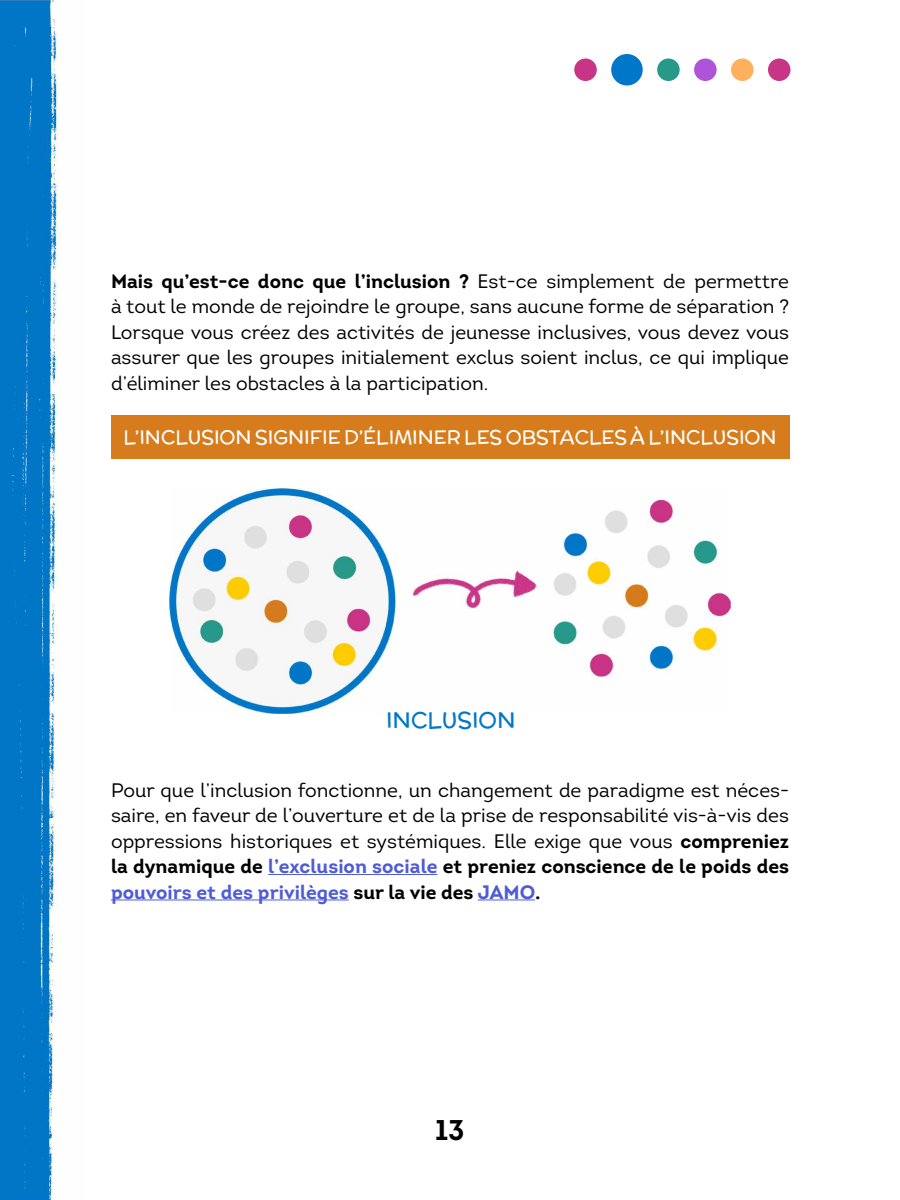
<style>
.page{position:relative;width:900px;height:1200px;background:#fff}
.page>*{position:absolute;margin:0;border:0;box-sizing:border-box;transform-origin:0 0}
.t1{font:700 28.5px "Spcgrh Intro";color:#000}
.t2{font:22.5px "Fncnly Mc Laren";color:#0077c8}
.t3{font:19.5px/25.5px "Pjymxw Intro";color:#000;text-align:justify}
.t4{font:700 19.5px "Spcgrh Intro";color:#000}
.t5{font:19.5px "Fncnly Mc Laren";color:#fff}
.s1{font-family:"Pjymxw Intro";font-weight:400}
.s2{font-family:"Spcgrh Intro";font-weight:700}
.s3{font-family:"Spcgrh Intro";font-weight:700;color:#4f5cd6}
</style>
<div class="page">
<div style="left:694px;top:58px;width:23px;height:23px;background:#af53d8;border-radius:50%"></div>
<div style="left:731px;top:58px;width:23px;height:23px;background:#ffb05c;border-radius:50%"></div>
<div style="left:768px;top:58px;width:22px;height:23px;background:#c83486;border-radius:50%"></div>
<div style="left:657px;top:58px;width:23px;height:23px;background:#279989;border-radius:50%"></div>
<div style="left:574px;top:58px;width:23px;height:23px;background:#c83486;border-radius:50%"></div>
<div style="left:611px;top:54px;width:32px;height:32px;background:#0077c8;border-radius:50%"></div>
<img style="left:0;top:0;width:58px;height:1200px">
<img style="left:170px;top:488px;width:560px;height:226px">
<div style="left:112px;top:415px;width:678px;height:43px;background:#d67c1c"></div>
<hr style="left:268px;top:874px;width:169px;height:1px;background:#4f5cd6">
<hr style="left:111px;top:899px;width:238px;height:1px;background:#4f5cd6">
<hr style="left:478px;top:899px;width:57px;height:1px;background:#4f5cd6">
<h4 class="t4" style="left:111px;top:268px;width:680px">Mais qu’est-ce donc que l’inclusion ? <span class="s1">Est-ce simplement de permettre</span></h4>
<p class="t3" style="left:111px;top:294px;width:680px">à tout le monde de rejoindre le groupe, sans aucune forme de séparation ?<br>Lorsque vous créez des activités de jeunesse inclusives, vous devez vous assurer que les groupes initialement exclus soient inclus, ce qui implique d’éliminer les obstacles à la participation.</p>
<h4 class="t5" style="left:123px;top:423px;width:655px">L’INCLUSION SIGNIFIE D’ÉLIMINER LES OBSTACLES À L’INCLUSION</h4>
<p class="t2" style="left:386px;top:704px;width:131px">INCLUSION</p>
<p class="t3" style="left:111px;top:777px;width:680px">Pour que l’inclusion fonctionne, un changement de paradigme est néces&shy;saire, en faveur de l’ouverture et de la prise de responsabilité vis-à-vis des oppressions historiques et systémiques. Elle exige que vous <span class="s2">compreniez la dynamique de</span> <span class="s3">l’exclusion sociale</span> <span class="s2">et preniez conscience de le poids des </span><span class="s3">pouvoirs et des privilèges</span> <span class="s2">sur la vie des</span> <span class="s3">JAMO</span><span class="s2">.</span></p>
<h1 class="t1" style="left:435px;top:1112px;width:31px">13</h1>
</div>
